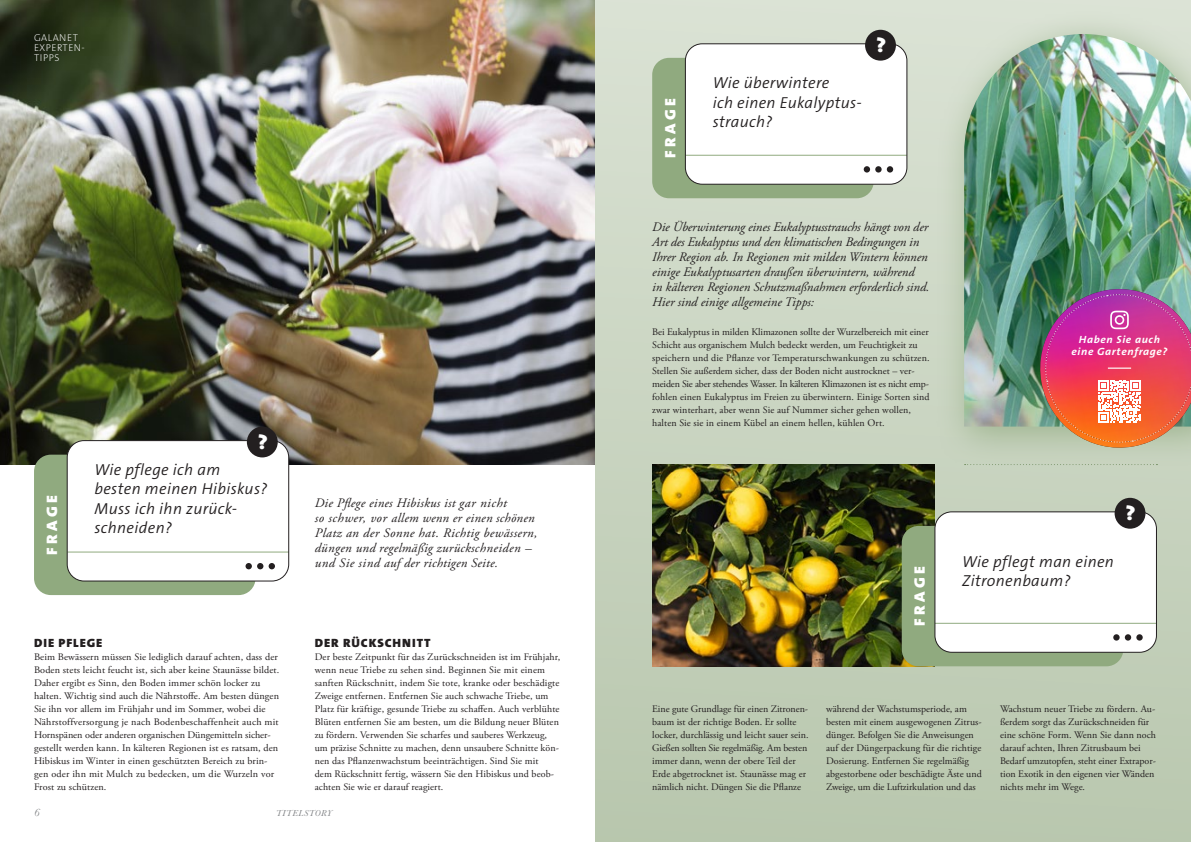
<style>
.page{position:relative;width:1191px;height:842px;background:#fff}
.page>*{position:absolute;margin:0;border:0;box-sizing:border-box;transform-origin:0 0}
._04a_Zwischenheadline_TheSans_Versal{font:900 20.3px "The Sans B W9";color:#fff;scale:1.07 1}
._01_Headline{font:italic 300 16px/19.2px "The Sans B W4";letter-spacing:.02em;color:#231f20}
._04a_Zwischenheadline_TheSans_Versal-2{font:900 15.2px "The Sans B W9";letter-spacing:.21em;color:#fff;scale:1.07 1}
._04c_Zeischenheadline_Baskerville_italic{font:italic 13px/15px "Adobe Garamond Pro";color:#231f20}
._04c_Zeischenheadline_Baskerville_italic-2{font:italic 13px/15px "Adobe Garamond Pro";letter-spacing:.02em;color:#231f20}
._04a_Zwischenheadline_TheSans_Versal-3{font:900 12px "The Sans B W9";letter-spacing:.07em;color:#231f20;scale:1.07 1}
.t1{font:italic 11px "Baskerville";color:#808285}
._04a_Zwischenheadline_TheSans_Versal-4{font:italic 700 10.5px/11.7px "The Sans B W7";letter-spacing:.055em;color:#fff;text-align:center;scale:1.07 1}
.t2{font:10px/13px "Adobe Garamond Pro";letter-spacing:.005em;color:#231f20}
._01_Headline-2{font:200 10px "The Sans B W2";letter-spacing:.05em;color:#fff}
.t3{font:italic 9px "Baskerville";letter-spacing:.06em;color:#808285}
</style>
<div class="page">
<img style="left:0;top:0;width:595px;height:464px">
<div style="left:595px;top:0;width:596px;height:842px;background:linear-gradient(to bottom,#dae2d4,#b9c7ae)"></div>
<div style="left:34px;top:455px;width:221px;height:140px;background:#90aa7f;border-radius:17px"></div>
<div style="left:67px;top:441px;width:222px;height:140px;background:#fff;border-radius:17px"></div>
<hr style="left:67px;top:552px;width:222px;height:1px;background:#90aa7f">
<div style="left:67px;top:440px;width:222px;height:141px;border:1px solid #231f20;border-radius:17px"></div>
<div style="left:245px;top:563px;width:7px;height:6px;background:#231f20;border-radius:50%"></div>
<svg style="left:257px;top:563px;width:6px;height:6px"></svg>
<svg style="left:269px;top:563px;width:6px;height:6px"></svg>
<div style="left:247px;top:427px;width:31px;height:30px;background:#231f20;border-radius:50%"></div>
<div style="left:936px;top:9px;width:255px;height:458px;background:#90aa7f;opacity:.75"></div>
<img style="left:964px;top:34px;width:227px;height:393px">
<div style="left:652px;top:58px;width:221px;height:140px;background:#90aa7f;border-radius:17px"></div>
<div style="left:685px;top:44px;width:222px;height:140px;background:#fff;border-radius:17px"></div>
<hr style="left:685px;top:155px;width:222px;height:1px;background:#90aa7f">
<div style="left:685px;top:43px;width:222px;height:142px;border:1px solid #231f20;border-radius:17px"></div>
<div style="left:863px;top:166px;width:7px;height:7px;background:#231f20;border-radius:50%"></div>
<div style="left:875px;top:166px;width:6px;height:7px;background:#231f20;border-radius:50%"></div>
<div style="left:886px;top:166px;width:7px;height:7px;background:#231f20;border-radius:50%"></div>
<div style="left:865px;top:30px;width:31px;height:31px;background:#231f20;border-radius:50%"></div>
<img style="left:1033px;top:283px;width:158px;height:171px">
<svg style="left:964px;top:464px;width:193px;height:1px"></svg>
<img style="left:652px;top:464px;width:283px;height:202px">
<div style="left:901px;top:526px;width:222px;height:140px;background:#90aa7f;border-radius:17px"></div>
<div style="left:935px;top:512px;width:221px;height:140px;background:#fff;border-radius:17px"></div>
<hr style="left:935px;top:623px;width:221px;height:1px;background:#90aa7f">
<div style="left:934px;top:511px;width:223px;height:142px;border:1px solid #231f20;border-radius:17px"></div>
<div style="left:1113px;top:634px;width:6px;height:7px;background:#231f20;border-radius:50%"></div>
<div style="left:1124px;top:634px;width:7px;height:7px;background:#231f20;border-radius:50%"></div>
<div style="left:1136px;top:634px;width:6px;height:7px;background:#231f20;border-radius:50%"></div>
<div style="left:1114px;top:498px;width:31px;height:31px;background:#231f20;border-radius:50%"></div>
<p class="_01_Headline-2" style="left:34px;top:32px;width:45px">GALANET</p>
<p class="_01_Headline-2" style="left:34px;top:42px;width:52px">EXPERTEN-</p>
<p class="_01_Headline-2" style="left:34px;top:52px;width:27px">TIPPS</p>
<p class="_04a_Zwischenheadline_TheSans_Versal-2" style="left:42px;top:555px;width:57px;rotate:-90deg">FRAGE</p>
<p class="_04a_Zwischenheadline_TheSans_Versal" style="left:258px;top:429px;width:11px">?</p>
<p class="_01_Headline" style="left:94px;top:461px;width:174px">Wie pflege ich am besten meinen Hibiskus?<br>Muss ich ihn zurück&shy;schneiden?</p>
<p class="_04a_Zwischenheadline_TheSans_Versal-3" style="left:34px;top:635px;width:65px">DIE PFLEGE</p>
<p class="t2" style="left:34px;top:651px;width:247px">Beim Bewässern müssen Sie lediglich darauf achten, dass der Boden stets leicht feucht ist, sich aber keine Staunässe bildet.<br>Daher ergibt es Sinn, den Boden immer schön locker zu halten. Wichtig sind auch die Nährstoffe. Am besten düngen Sie ihn vor allem im Frühjahr und im Sommer, wobei die Nährstoffversorgung je nach Bodenbeschaffenheit auch mit Hornspänen oder anderen organischen Düngemitteln sicher&shy;gestellt werden kann. In kälteren Regionen ist es ratsam, den Hibiskus im Winter in einen geschützten Bereich zu brin&shy;gen oder ihn mit Mulch zu bedecken, um die Wurzeln vor Frost zu schützen.</p>
<p class="_04c_Zeischenheadline_Baskerville_italic-2" style="left:315px;top:496px;width:224px">Die Pflege eines Hibiskus ist gar nicht<br>so schwer, vor allem wenn er einen schönen Platz an der Sonne hat. Richtig bewässern, düngen und regelmäßig zurückschneiden – und Sie sind auf der richtigen Seite.</p>
<p class="_04a_Zwischenheadline_TheSans_Versal-3" style="left:315px;top:635px;width:110px">DER RÜCKSCHNITT</p>
<p class="t2" style="left:315px;top:651px;width:247px">Der beste Zeitpunkt für das Zurückschneiden ist im Frühjahr, wenn neue Triebe zu sehen sind. Beginnen Sie mit einem sanften Rückschnitt, indem Sie tote, kranke oder beschädigte Zweige entfernen. Entfernen Sie auch schwache Triebe, um Platz für kräftige, gesunde Triebe zu schaffen. Auch verblühte Blüten entfernen Sie am besten, um die Bildung neuer Blüten zu fördern. Verwenden Sie scharfes und sauberes Werkzeug, um präzise Schnitte zu machen, denn unsaubere Schnitte kön&shy;nen das Pflanzenwachstum beeinträchtigen. Sind Sie mit<br>dem Rückschnitt fertig, wässern Sie den Hibiskus und beob&shy;achten Sie wie er darauf reagiert.</p>
<p class="t1" style="left:34px;top:805px;width:7px">6</p>
<p class="t3" style="left:276px;top:807px;width:58px">TITELSTORY</p>
<p class="_04a_Zwischenheadline_TheSans_Versal-2" style="left:660px;top:158px;width:57px;rotate:-90deg">FRAGE</p>
<p class="_01_Headline" style="left:712px;top:74px;width:151px">Wie überwintere<br>ich einen Eukalyptus&shy;strauch?</p>
<p class="_04a_Zwischenheadline_TheSans_Versal" style="left:876px;top:32px;width:11px">?</p>
<p class="_04c_Zeischenheadline_Baskerville_italic" style="left:652px;top:220px;width:279px">Die Überwinterung eines Eukalyptusstrauchs hängt von der Art des Eukalyptus und den klimatischen Bedingungen in Ihrer Region ab. In Regionen mit milden Wintern können einige Eukalyptusarten draußen überwintern, während<br>in kälteren Regionen Schutzmaßnahmen erforderlich sind.<br>Hier sind einige allgemeine Tipps:</p>
<p class="t2" style="left:652px;top:326px;width:279px">Bei Eukalyptus in milden Klimazonen sollte der Wurzelbereich mit einer Schicht aus organischem Mulch bedeckt werden, um Feuchtigkeit zu speichern und die Pflanze vor Temperaturschwankungen zu schützen.<br>Stellen Sie außerdem sicher, dass der Boden nicht austrocknet – ver&shy;meiden Sie aber stehendes Wasser. In kälteren Klimazonen ist es nicht emp&shy;fohlen einen Eukalyptus im Freien zu überwintern. Einige Sorten sind zwar winterhart, aber wenn Sie auf Nummer sicher gehen wollen, halten Sie sie in einem Kübel an einem hellen, kühlen Ort.</p>
<p class="_04a_Zwischenheadline_TheSans_Versal-2" style="left:910px;top:626px;width:57px;rotate:-90deg">FRAGE</p>
<p class="_04a_Zwischenheadline_TheSans_Versal-4" style="left:1071px;top:334px;width:91px">Haben Sie auch eine Gartenfrage?</p>
<p class="_04a_Zwischenheadline_TheSans_Versal" style="left:1125px;top:500px;width:11px">?</p>
<p class="_01_Headline" style="left:962px;top:553px;width:153px">Wie pflegt man einen<br>Zitronenbaum?</p>
<p class="t2" style="left:652px;top:703px;width:158px">Eine gute Grundlage für einen Zitronen&shy;baum ist der richtige Boden. Er sollte locker, durchlässig und leicht sauer sein.<br>Gießen sollten Sie regelmäßig. Am besten immer dann, wenn der obere Teil der Erde abgetrocknet ist. Staunässe mag er nämlich nicht. Düngen Sie die Pflanze</p>
<p class="t2" style="left:826px;top:703px;width:157px">während der Wachstumsperiode, am besten mit einem ausgewogenen Zitrus&shy;dünger. Befolgen Sie die Anweisungen auf der Düngerpackung für die richtige Dosierung. Entfernen Sie regelmäßig abgestorbene oder beschädigte Äste und Zweige, um die Luftzirkulation und das</p>
<p class="t2" style="left:1000px;top:703px;width:157px">Wachstum neuer Triebe zu fördern. Au&shy;ßerdem sorgt das Zurückschneiden für eine schöne Form. Wenn Sie dann noch darauf achten, Ihren Zitrusbaum bei Bedarf umzutopfen, steht einer Extrapor&shy;tion Exotik in den eigenen vier Wänden nichts mehr im Wege.</p>
</div>
